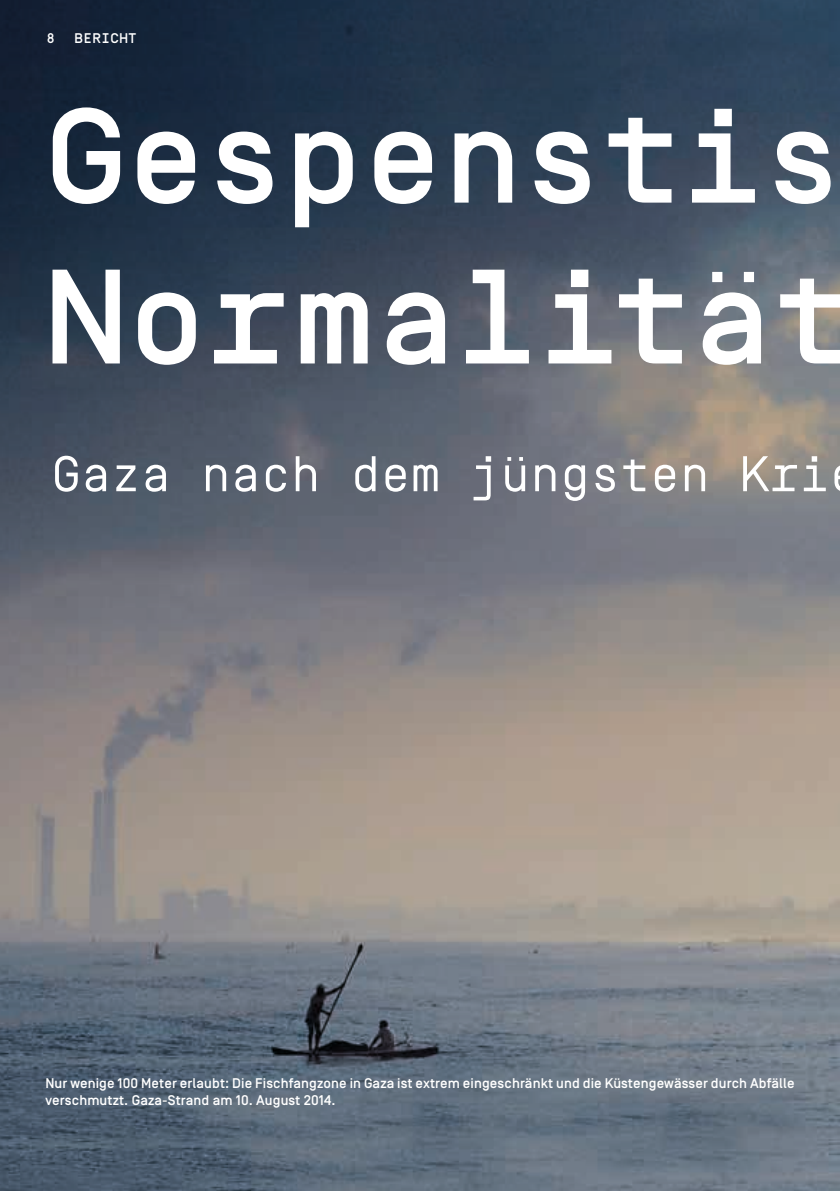
<style>
.page{position:relative;width:840px;height:1191px;background:#fff}
.page>*{position:absolute;margin:0;border:0;box-sizing:border-box;transform-origin:0 0}
.t1{font:500 134px/160.8px "Simplon BP Mono";letter-spacing:-.01em;color:#fff}
.t2{font:50px "Simplon BP Mono";letter-spacing:-.01em;color:#fff}
.t3{font:500 14px/16.8px "Simplon BP";letter-spacing:.01em;color:#fff}
.t4{font:500 14px "Simplon BP Mono";letter-spacing:.03em;color:#fff}
</style>
<div class="page">
<img style="left:0;top:0;width:839px;height:1191px">
<p class="t4" style="left:46px;top:29px;width:10px">8</p>
<p class="t4" style="left:75px;top:29px;width:64px">bericht</p>
<h1 class="t1" style="left:45px;top:69px;width:809px">Gespenstis<br>Normalität</h1>
<h2 class="t2" style="left:51px;top:441px;width:779px">Gaza nach dem jüngsten Kri</h2>
<p class="t3" style="left:45px;top:1075px;width:750px">Nur wenige 100 Meter erlaubt: Die Fischfangzone in Gaza ist extrem eingeschränkt und die Küstengewässer durch Abfälle verschmutzt. Gaza-Strand am 10. August 2014.</p>
</div>
